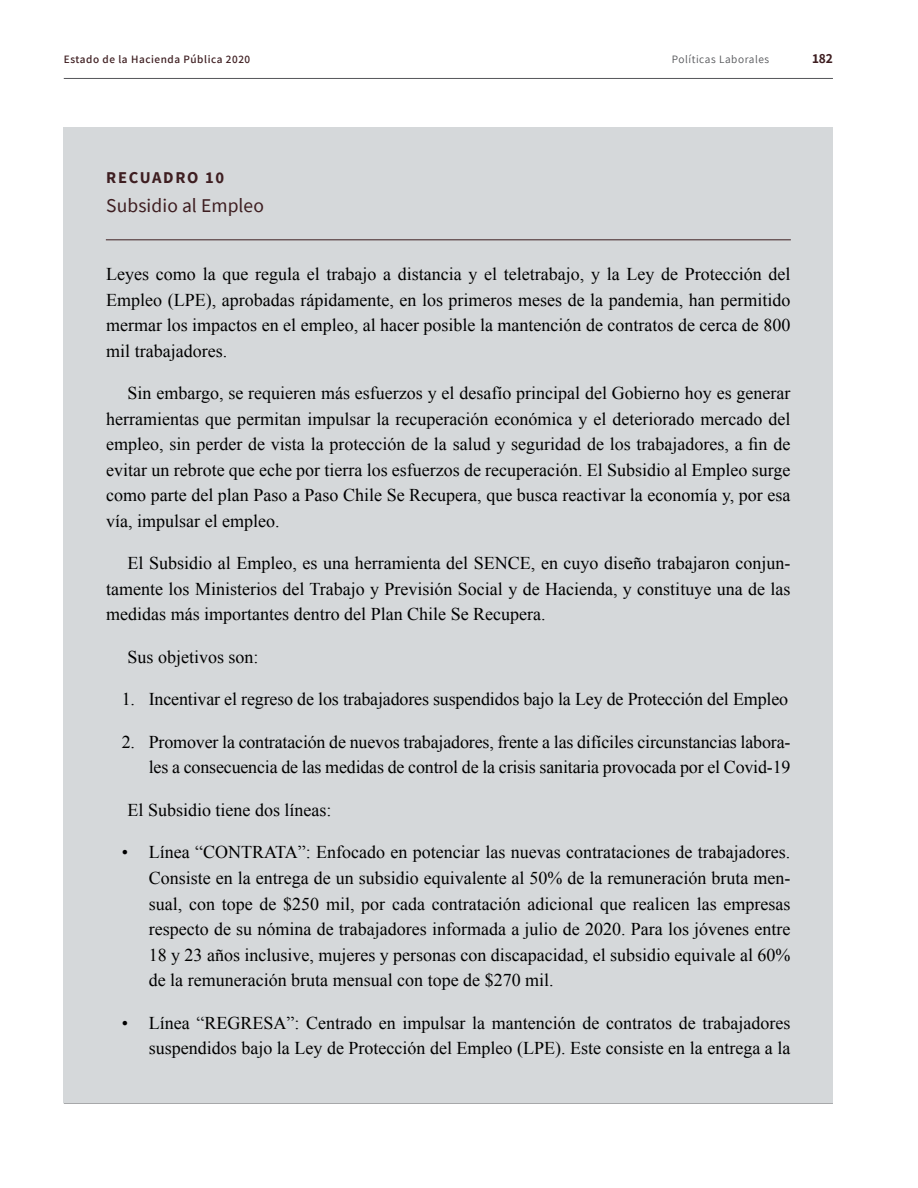
<style>
.page{position:relative;width:918px;height:1188px;background:#fff}
.page>*{position:absolute;margin:0;border:0;box-sizing:border-box;transform-origin:0 0}
.t1{font:19.5px "Source Sans Pro";letter-spacing:.005em;color:#3e1e21}
.t2{font:18px/25.5px "Times New Roman";color:#000;text-align:justify}
.t3{font:700 16.5px "Source Sans Pro";letter-spacing:.1em;color:#3e1e21}
.t4{font:700 13.5px "Assistant";color:#3e1e21}
.t5{font:600 11.25px "Assistant";letter-spacing:.05em;color:#3e1e21}
.t6{font:11.25px "Assistant";letter-spacing:.05em;color:#545559}
</style>
<div class="page">
<hr style="left:64px;top:78px;width:769px;height:1px;background:#545559">
<hr style="left:64px;top:1103px;width:769px;height:1px;background:#545559">
<div style="left:64px;top:128px;width:769px;height:975px;background:#d5d8da"></div>
<hr style="left:106px;top:240px;width:685px;height:1px;background:#3e1e21">
<p class="t5" style="left:64px;top:51px;width:188px">Estado de la Hacienda Pública 2020</p>
<p class="t6" style="left:672px;top:51px;width:99px">Políticas Laborales</p>
<p class="t4" style="left:812px;top:49px;width:22px">182</p>
<p class="t3" style="left:106px;top:166px;width:119px">RECUADRO 10</p>
<p class="t1" style="left:106px;top:193px;width:159px">Subsidio al Empleo</p>
<p class="t2" style="left:106px;top:261px;width:686px">Leyes como la que regula el trabajo a distancia y el teletrabajo, y la Ley de Protección del Empleo (LPE), aprobadas rápidamente, en los primeros meses de la pandemia, han permitido mermar los impactos en el empleo, al hacer posible la mantención de contratos de cerca de 800 mil trabajadores.</p>
<p class="t2" style="left:106px;top:380px;width:686px;text-indent:21px">Sin embargo, se requieren más esfuerzos y el desafío principal del Gobierno hoy es generar herramientas que permitan impulsar la recuperación económica y el deteriorado mercado del empleo, sin perder de vista la protección de la salud y seguridad de los trabajadores, a fin de evitar un rebrote que eche por tierra los esfuerzos de recuperación. El Subsidio al Empleo surge como parte del plan Paso a Paso Chile Se Recupera, que busca reactivar la economía y, por esa vía, impulsar el empleo.</p>
<p class="t2" style="left:106px;top:550px;width:686px;text-indent:21px">El Subsidio al Empleo, es una herramienta del SENCE, en cuyo diseño trabajaron conjun&shy;tamente los Ministerios del Trabajo y Previsión Social y de Hacienda, y constituye una de las medidas más importantes dentro del Plan Chile Se Recupera.</p>
<p class="t2" style="left:128px;top:644px;width:133px">Sus objetivos son:</p>
<p class="t2" style="left:122px;top:686px;width:668px">1. Incentivar el regreso de los trabajadores suspendidos bajo la Ley de Protección del Empleo</p>
<p class="t2" style="left:122px;top:729px;width:670px;text-align:right">2. Promover la contratación de nuevos trabajadores, frente a las difíciles circunstancias labora&shy;les a consecuencia de las medidas de control de la crisis sanitaria provocada por el Covid-19</p>
<p class="t2" style="left:128px;top:797px;width:206px">El Subsidio tiene dos líneas:</p>
<p class="t2" style="left:149px;top:839px;width:643px;text-indent:-27px">• Línea “CONTRATA”: Enfocado en potenciar las nuevas contrataciones de trabajadores.<br>Consiste en la entrega de un subsidio equivalente al 50% de la remuneración bruta men&shy;sual, con tope de $250 mil, por cada contratación adicional que realicen las empresas respecto de su nómina de trabajadores informada a julio de 2020. Para los jóvenes entre 18 y 23 años inclusive, mujeres y personas con discapacidad, el subsidio equivale al 60% de la remuneración bruta mensual con tope de $270 mil.</p>
<p class="t2" style="left:122px;top:1009px;width:670px;text-align:right">• Línea “REGRESA”: Centrado en impulsar la mantención de contratos de trabajadores suspendidos bajo la Ley de Protección del Empleo (LPE). Este consiste en la entrega a la</p>
</div>
